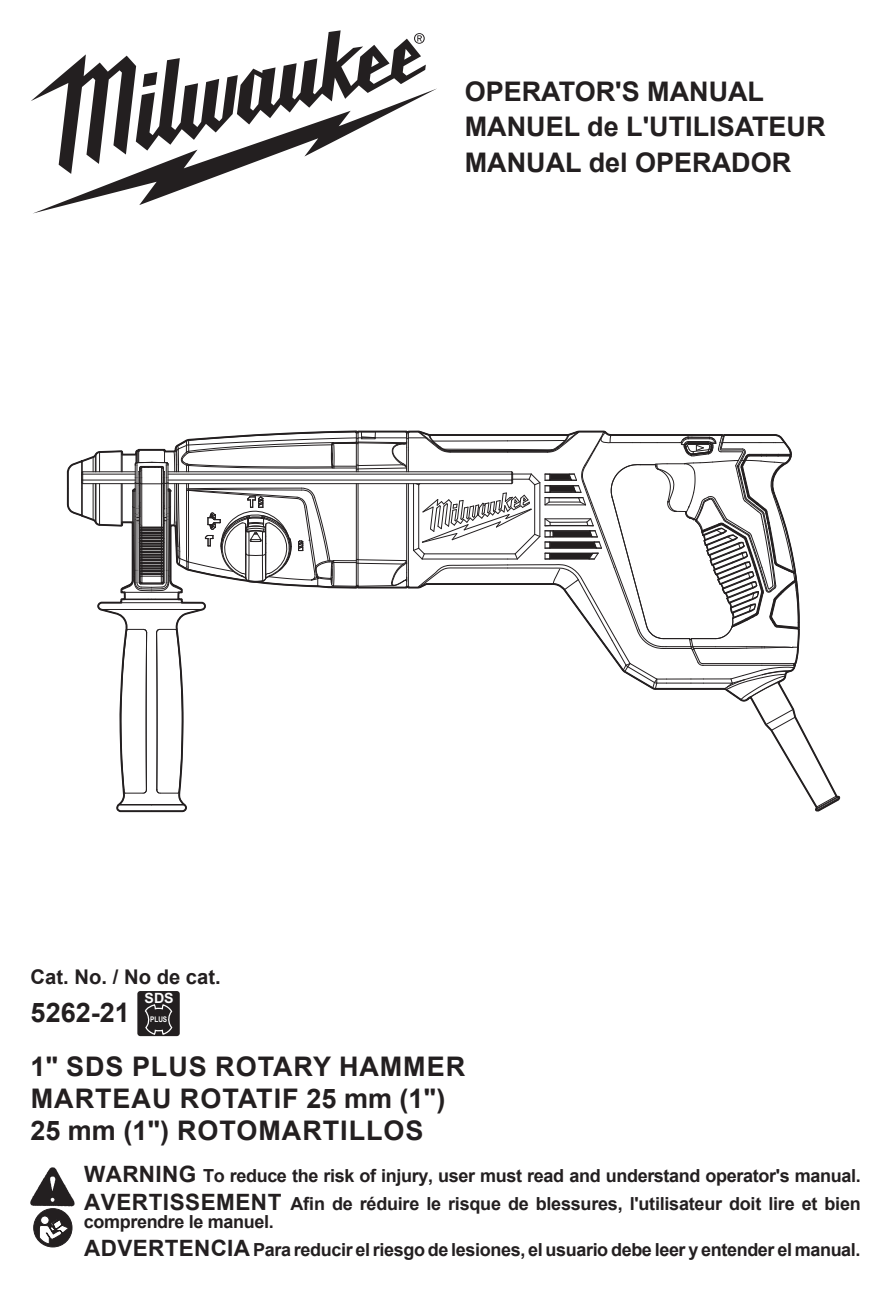
<style>
.page{position:relative;width:891px;height:1296px;background:#fff}
.page>*{position:absolute;margin:0;border:0;box-sizing:border-box;transform-origin:0 0}
.t1{font:700 27px/31.9px "Arial";letter-spacing:.035em;color:#231f20}
.t2{font:700 27px/35.8px "Arial";color:#231f20}
.t3{font:700 20.25px "Arial";color:#231f20}
.t4{font:700 18px/27.9px "Arial";letter-spacing:-.02em;color:#231f20}
.t5{font:700 14.17px "Arial";color:#fff}
.t6{font:700 7.88px "Arial Narrow";color:#fff}
.s1{font-size:22.5px}
</style>
<div class="page">
<div style="left:137px;top:991px;width:43px;height:45px;background:#231f20;border-radius:3px"></div>
<svg style="left:144px;top:1004px;width:29px;height:31px"></svg>
<svg style="left:31px;top:30px;width:395px;height:71px"></svg>
<svg style="left:32px;top:88px;width:405px;height:125px"></svg>
<img style="left:30px;top:1167px;width:45px;height:42px">
<svg style="left:34px;top:1209px;width:38px;height:38px"></svg>
<svg style="left:67px;top:431px;width:773px;height:381px"></svg>
<h1 class="t2" style="left:465px;top:74px;width:362px">OPERATOR'S MANUAL<br>MANUEL de L'UTILISATEUR<br>MANUAL del OPERADOR</h1>
<p class="t3" style="left:31px;top:962px;width:192px">Cat. No. / No de cat.</p>
<h1 class="t2" style="left:31px;top:995px;width:101px">5262-21</h1>
<p class="t5" style="left:145px;top:990px;width:31px">SDS</p>
<p class="t6" style="left:150px;top:1015px;width:19px">PLUS</p>
<h1 class="t1" style="left:30px;top:1051px;width:436px">1" SDS PLUS ROTARY HAMMER<br>MARTEAU ROTATIF 25 mm (1")<br>25 mm (1") ROTOMARTILLOS</h1>
<p class="t4" style="left:84px;top:1162px;width:778px"><span class="s1">WARNING</span> To reduce the risk of injury, user must read and understand operator's manual.<br><span class="s1">AVERTISSEMENT</span> Afin de réduire le risque de blessures, l'utilisateur doit lire et bien</p>
<p class="t4" style="left:84px;top:1208px;width:778px">comprendre le manuel.<br><span class="s1">ADVERTENCIA</span> Para reducir el riesgo de lesiones, el usuario debe leer y entender el manual.</p>
</div>
